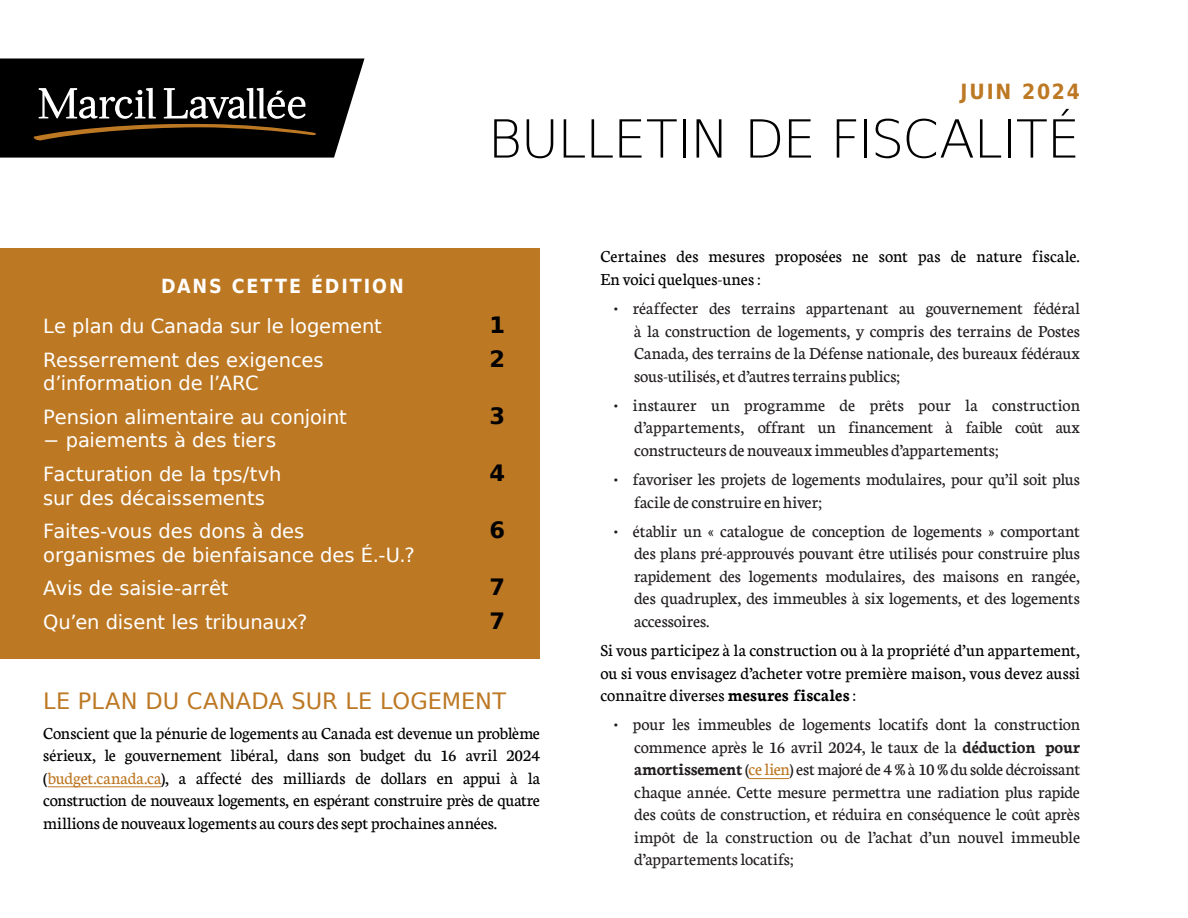
<style>
.page{position:relative;width:1188px;height:918px;background:#fff}
.page>*{position:absolute;margin:0;border:0;box-sizing:border-box;transform-origin:0 0}
.t1{font:200 52.5px "DejaVu Sans";letter-spacing:-.025em;color:#010101}
.t2{font:22.5px "DejaVu Sans";letter-spacing:.005em;color:#bd7823}
.t3{font:700 22.5px "DejaVu Sans";color:#010101}
.t4{font:700 21px "DejaVu Sans Condensed";letter-spacing:.09em;color:#bd7823}
.t5{font:19.5px/33.8px "DejaVu Sans";letter-spacing:-.005em;color:#fff}
.t6{font:700 19.5px "DejaVu Sans Condensed";letter-spacing:.1em;color:#fff}
.t7{font:18px/22.5px "Neuton";letter-spacing:-.005em;color:#231f20;text-align:justify}
.t8{font:18px/22.5px "Neuton";color:#010101;text-align:justify}
.s1{color:#bd7824}
.s2{font-weight:700}
</style>
<div class="page">
<div style="left:0;top:248px;width:540px;height:411px;background:#bd7823"></div>
<svg style="left:0;top:58px;width:364px;height:100px;background:#23211f"></svg>
<hr style="left:749px;top:778px;width:40px;height:1px;background:#bd7824">
<hr style="left:48px;top:787px;width:113px;height:1px;background:#bd7824">
<p class="t4" style="left:960px;top:74px;width:121px">JUIN 2024</p>
<h1 class="t1" style="left:488px;top:100px;width:594px">BULLETIN DE FISCALITÉ</h1>
<p class="t6" style="left:161px;top:270px;width:244px">DANS CETTE ÉDITION</p>
<p class="t5" style="left:43px;top:309px;width:340px">Le plan du Canada sur le logement</p>
<p class="t3" style="left:490px;top:307px;width:17px">1</p>
<p class="t5" style="left:43px;top:342px;width:282px">Resserrement des exigences</p>
<p class="t3" style="left:490px;top:340px;width:17px">2</p>
<p class="t5" style="left:43px;top:366px;width:305px">d’information de l’ARC<br>Pension alimentaire au conjoint</p>
<p class="t3" style="left:490px;top:398px;width:17px">3</p>
<p class="t5" style="left:43px;top:423px;width:240px">− paiements à des tiers<br>Facturation de la tps/tvh</p>
<p class="t5" style="left:43px;top:480px;width:263px">sur des décaissements<br>Faites-vous des dons à des</p>
<p class="t5" style="left:43px;top:537px;width:373px">organismes de bienfaisance des É.-U.?<br>Avis de saisie-arrêt</p>
<p class="t3" style="left:490px;top:455px;width:17px">4</p>
<p class="t3" style="left:490px;top:512px;width:17px">6</p>
<p class="t3" style="left:490px;top:569px;width:17px">7</p>
<p class="t5" style="left:43px;top:605px;width:266px">Qu’en disent les tribunaux?</p>
<p class="t3" style="left:490px;top:603px;width:17px">7</p>
<p class="t2" style="left:43px;top:682px;width:464px">LE PLAN DU CANADA SUR LE LOGEMENT</p>
<p class="t8" style="left:43px;top:722px;width:498px">Conscient que la pénurie de logements au Canada est devenue un problème sérieux, le gouvernement libéral, dans son budget du 16 avril 2024 (<span class="s1">budget.canada.ca</span>), a affecté des milliards de dollars en appui à la construction de nouveaux logements, en espérant construire près de quatre millions de nouveaux logements au cours dessept prochaines années.</p>
<p class="t8" style="left:600px;top:245px;width:481px">Certaines des mesures proposées ne sont pas de nature fiscale.<br>En voici quelques-unes :</p>
<p class="t7" style="left:634px;top:297px;width:447px;text-indent:-20px">• réaffecter des terrains appartenant au gouvernement fédéral à la construction de logements, y compris des terrains de Postes Canada, des terrains de la Défense nationale, des bureaux fédéraux sous-utilisés,et d’autresterrains publics;</p>
<p class="t7" style="left:634px;top:394px;width:447px;text-indent:-20px">• instaurer un programme de prêts pour la construction d’appartements, offrant un financement à faible coût aux constructeurs de nouveaux immeubles d’appartements;</p>
<p class="t7" style="left:634px;top:468px;width:447px;text-indent:-20px">• favoriser les projets de logements modulaires, pour qu’il soit plus facile deconstruireen hiver;</p>
<p class="t7" style="left:634px;top:520px;width:447px;text-indent:-20px">• établir un « catalogue de conception de logements » comportant des plans pré-approuvés pouvant être utilisés pour construire plus rapidement des logements modulaires, des maisons en rangée, des quadruplex, des immeubles à six logements, et des logements accessoires.</p>
<p class="t8" style="left:600px;top:639px;width:481px">Si vous participez à la construction ou à la propriété d’un appartement, ou si vous envisagez d’acheter votre première maison, vous devez aussi connaître diverses <span class="s2">mesures fiscales</span> :</p>
<p class="t7" style="left:634px;top:713px;width:447px;text-indent:-20px">• pour les immeubles de logements locatifs dont la construction commence après le 16 avril 2024, le taux de la <span class="s2">déduction pour amortissement</span> (<span class="s1">ce lien</span>) est majoré de 4 % à 10 % du solde décroissant chaque année. Cette mesure permettra une radiation plus rapide des coûts de construction, et réduira en conséquence le coût après impôt de la construction ou de l’achat d’un nouvel immeuble d’appartementslocatifs;</p>
</div>
